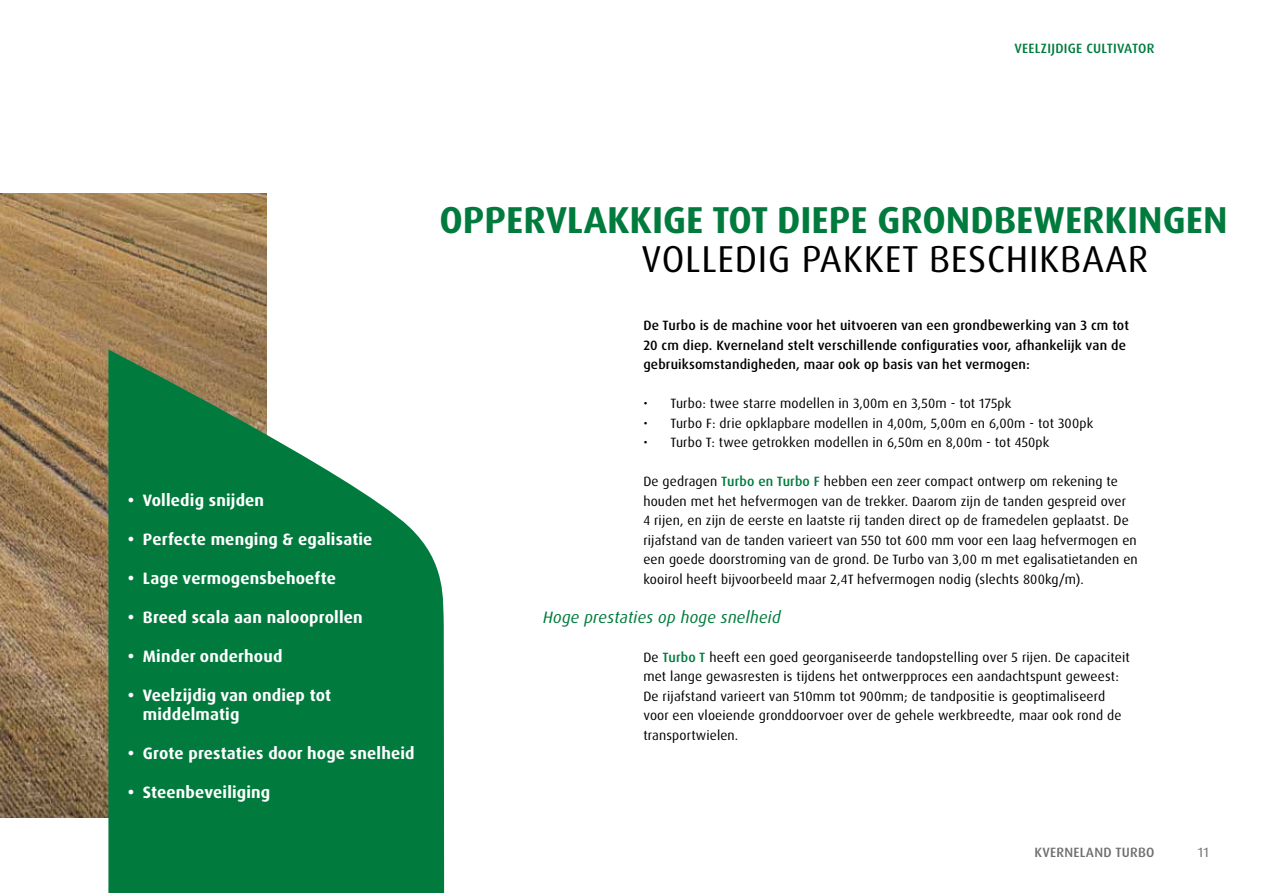
<style>
.page{position:relative;width:1263px;height:893px;background:#fff}
.page>*{position:absolute;margin:0;border:0;box-sizing:border-box;transform-origin:0 0}
.t1{font:700 37.5px "Dax Pro";color:#007b3d}
.t2{font:37.5px "Dax Pro";letter-spacing:.02em;color:#000}
.t3{font:700 16.5px/19.5px "Dax Pro";letter-spacing:.01em;color:#fff}
.t4{font:italic 16.5px "Dax Pro";letter-spacing:.01em;color:#007b3d}
.t5{font:13.5px/19.5px "Dax Pro";letter-spacing:.01em;color:#000}
.t6{font:500 13.5px/19.5px "Dax Pro";letter-spacing:.01em;color:#000}
.t7{font:500 13.5px "Dax Pro";letter-spacing:.02em;color:#007b3d}
.t8{font:500 13.5px "Dax Pro";letter-spacing:.02em;color:#706f6f}
.t9{font:13.5px "Dax Pro";color:#706f6f}
.s1{font-weight:500;color:#007b3d}
</style>
<div class="page">
<img style="left:0;top:194px;width:267px;height:624px">
<svg style="left:108px;top:350px;width:337px;height:543px;background:#298d59"></svg>
<p class="t7" style="left:1014px;top:40px;width:141px">VEELZIJDIGE CULTIVATOR</p>
<p class="t3" style="left:128px;top:490px;width:138px">• Volledig snijden</p>
<p class="t3" style="left:128px;top:529px;width:246px">• Perfecte menging &amp; egalisatie</p>
<p class="t3" style="left:128px;top:568px;width:209px">• Lage vermogensbehoefte</p>
<p class="t3" style="left:128px;top:607px;width:236px">• Breed scala aan nalooprollen</p>
<p class="t3" style="left:128px;top:646px;width:156px">• Minder onderhoud</p>
<p class="t3" style="left:143px;top:685px;width:190px;text-indent:-15px">• Veelzijdig van ondiep tot middelmatig</p>
<p class="t3" style="left:128px;top:744px;width:288px">• Grote prestaties door hoge snelheid</p>
<p class="t3" style="left:128px;top:783px;width:144px">• Steenbeveiliging</p>
<h1 class="t1" style="left:439px;top:195px;width:789px">OPPERVLAKKIGE TOT DIEPE GRONDBEWERKINGEN</h1>
<h1 class="t2" style="left:641px;top:234px;width:508px">VOLLEDIG PAKKET BESCHIKBAAR</h1>
<p class="t6" style="left:643px;top:316px;width:487px">De Turbo is de machine voor het uitvoeren van een grondbewerking van 3 cm tot<br>20 cm diep. Kverneland stelt verschillende configuraties voor, afhankelijk van de gebruiksomstandigheden, maar ook op basis van het vermogen:</p>
<p class="t5" style="left:643px;top:394px;width:370px">• Turbo: twee starre modellen in 3,00m en 3,50m - tot 175pk</p>
<p class="t5" style="left:643px;top:413px;width:451px">• Turbo F: drie opklapbare modellen in 4,00m, 5,00m en 6,00m - tot 300pk</p>
<p class="t5" style="left:643px;top:433px;width:408px">• Turbo T: twee getrokken modellen in 6,50m en 8,00m - tot 450pk</p>
<p class="t5" style="left:643px;top:472px;width:496px">De gedragen <span class="s1">Turbo en Turbo F</span> hebben een zeer compact ontwerp om rekening te houden met het hefvermogen van de trekker. Daarom zijn de tanden gespreid over<br>4 rijen, en zijn de eerste en laatste rij tanden direct op de framedelen geplaatst. De rijafstand van de tanden varieert van 550 tot 600 mm voor een laag hefvermogen en een goede doorstroming van de grond. De Turbo van 3,00 m met egalisatietanden en kooirol heeft bijvoorbeeld maar 2,4T hefvermogen nodig (slechts 800kg/m).</p>
<p class="t4" style="left:543px;top:606px;width:239px">Hoge prestaties op hoge snelheid</p>
<p class="t5" style="left:643px;top:647px;width:488px">De <span class="s1">Turbo T</span> heeft een goed georganiseerde tandopstelling over 5 rijen. De capaciteit met lange gewasresten is tijdens het ontwerpproces een aandachtspunt geweest:<br>De rijafstand varieert van 510mm tot 900mm; de tandpositie is geoptimaliseerd voor een vloeiende gronddoorvoer over de gehele werkbreedte, maar ook rond de transportwielen.</p>
<p class="t8" style="left:1034px;top:843px;width:122px">KVERNELAND TURBO</p>
<p class="t9" style="left:1198px;top:843px;width:12px">11</p>
</div>
